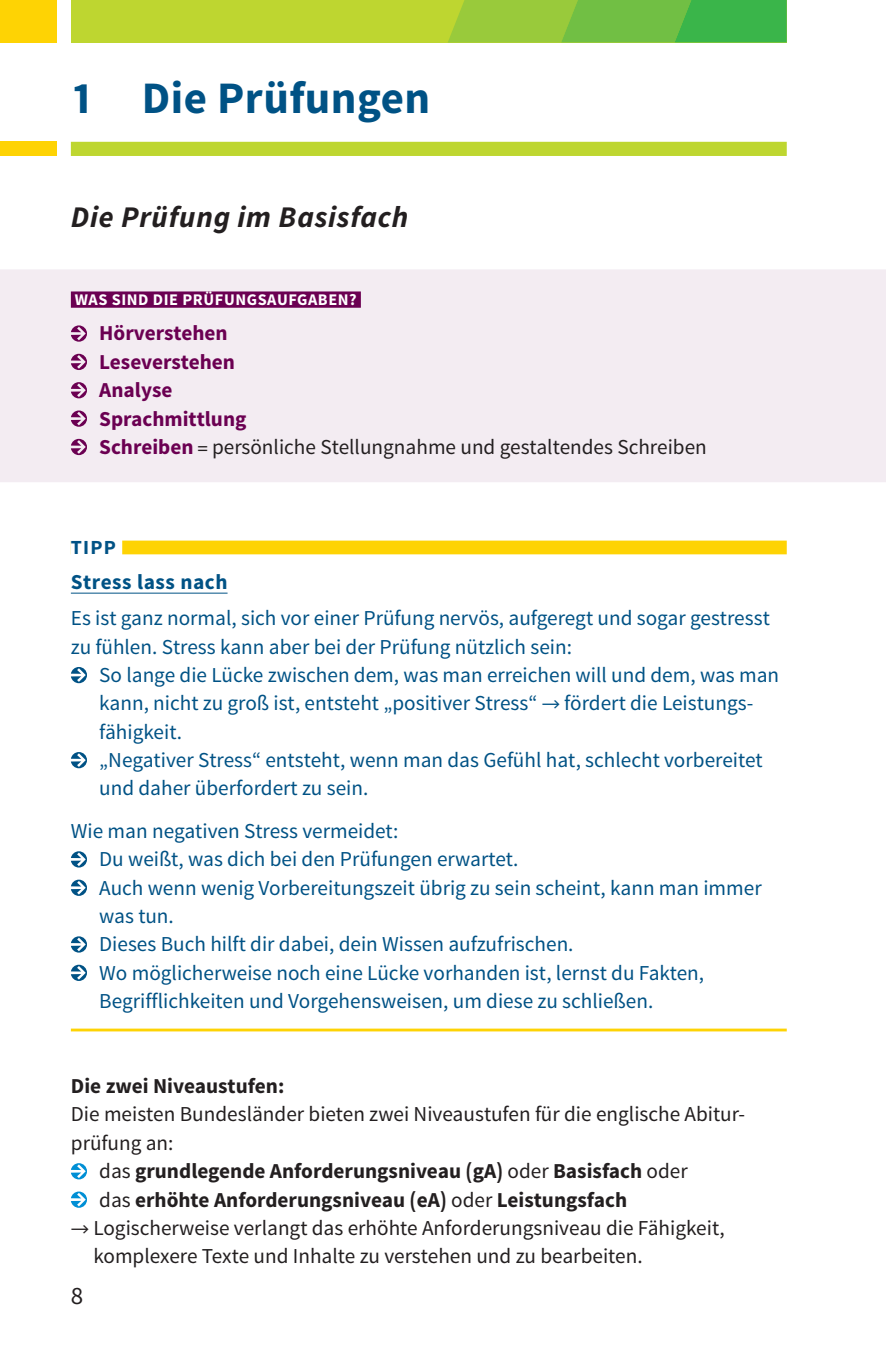
<style>
.page{position:relative;width:886px;height:1347px;background:#fff}
.page>*{position:absolute;margin:0;border:0;box-sizing:border-box;transform-origin:0 0}
.t1{font:700 45px "bs Sirah Sans 1";letter-spacing:.01em;color:#005285}
.t2{font:italic 700 30px "bs Sirah Sans 1";letter-spacing:.025em;color:#231f20}
.t3{font:25px "bs Sirah Sans 1";color:#231f20}
.t4{font:21.25px/28.2px "bs Sirah Sans 1";color:#005285}
.t5{font:21.25px/28.2px "bs Sirah Sans 1";color:#231f20}
.t6{font:700 21.25px "bs Sirah Sans 1";color:#231f20}
.t7{font:700 21.25px/28.2px "bs Sirah Sans 1";color:#6b0052}
.t8{font:700 21.25px "bs Sirah Sans 1";letter-spacing:.025em;color:#005285}
.t9{font:700 20px "bs Sirah Sans 1";color:#005285}
.t10{font:700 16.25px "bs Sirah Sans 1";letter-spacing:.035em;color:#fff}
.s1{font-weight:400;color:#231f20}
.s2{font-weight:400}
</style>
<div class="page">
<div style="left:0;top:0;width:57px;height:43px;background:#fed304"></div>
<div style="left:71px;top:0;width:716px;height:43px;background:#bed630"></div>
<svg style="left:448px;top:0;width:339px;height:43px"></svg>
<div style="left:71px;top:142px;width:716px;height:14px;background:#bed630"></div>
<div style="left:71px;top:540px;width:716px;height:14px;background:#fed304"></div>
<div style="left:71px;top:537px;width:51px;height:25px;background:#fff"></div>
<hr style="left:71px;top:592px;width:157px;height:1px;background:#005285">
<hr style="left:71px;top:1028px;width:716px;height:3px;background:#fed304">
<div style="left:0;top:269px;width:886px;height:213px;background:#f3ecf2"></div>
<div style="left:71px;top:291px;width:290px;height:17px;background:#6b0052"></div>
<svg style="left:71px;top:325px;width:16px;height:17px"></svg>
<svg style="left:71px;top:354px;width:16px;height:16px"></svg>
<svg style="left:71px;top:382px;width:16px;height:16px"></svg>
<svg style="left:71px;top:410px;width:16px;height:17px"></svg>
<svg style="left:71px;top:439px;width:16px;height:16px"></svg>
<svg style="left:71px;top:667px;width:16px;height:16px"></svg>
<svg style="left:71px;top:752px;width:16px;height:16px"></svg>
<svg style="left:71px;top:851px;width:16px;height:16px"></svg>
<svg style="left:71px;top:879px;width:16px;height:17px"></svg>
<svg style="left:71px;top:936px;width:16px;height:16px"></svg>
<svg style="left:71px;top:964px;width:16px;height:17px"></svg>
<svg style="left:71px;top:1163px;width:16px;height:16px"></svg>
<svg style="left:71px;top:1191px;width:16px;height:16px"></svg>
<div style="left:0;top:142px;width:57px;height:14px;background:#fed304"></div>
<h1 class="t1" style="left:71px;top:69px;width:361px">1 Die Prüfungen</h1>
<h2 class="t2" style="left:71px;top:197px;width:339px">Die Prüfung im Basisfach</h2>
<p class="t10" style="left:75px;top:289px;width:283px">WAS SIND DIE PRÜFUNGSAUFGABEN?</p>
<p class="t7" style="left:99px;top:320px;width:609px">Hörverstehen<br>Leseverstehen<br>Analyse<br>Sprachmittlung<br>Schreiben <span class="s1">= persönliche Stellungnahme und gestaltendes Schreiben</span></p>
<p class="t9" style="left:71px;top:534px;width:24px">Tipp</p>
<p class="t8" style="left:71px;top:568px;width:158px">Stress lass nach</p>
<p class="t4" style="left:71px;top:605px;width:700px">Es ist ganz normal, sich vor einer Prüfung nervös, aufgeregt und sogar gestresst zu fühlen. Stress kann aber bei der Prüfung nützlich sein:</p>
<p class="t4" style="left:99px;top:662px;width:681px">So lange die Lücke zwischen dem, was man erreichen will und dem, was man kann, nicht zu groß ist, entsteht „positiver Stress“ → fördert die Leistungs&shy;fähigkeit.<br>„Negativer Stress“ entsteht, wenn man das Gefühl hat, schlecht vorbereitet und daher überfordert zu sein.</p>
<p class="t4" style="left:99px;top:817px;width:664px;text-indent:-28px">Wie man negativen Stress vermeidet:<br>Du weißt, was dich bei den Prüfungen erwartet.<br>Auch wenn wenig Vorbereitungszeit übrig zu sein scheint, kann man immer was tun.<br>Dieses Buch hilft dir dabei, dein Wissen aufzufrischen.<br>Wo möglicherweise noch eine Lücke vorhanden ist, lernst du Fakten, Begrifflichkeiten und Vorgehensweisen, um diese zu schließen.</p>
<p class="t6" style="left:71px;top:1072px;width:215px">Die zwei Niveaustufen:</p>
<p class="t5" style="left:71px;top:1101px;width:676px">Die meisten Bundesländer bieten zwei Niveaustufen für die englische Abitur-</p>
<p class="t5" style="left:71px;top:1129px;width:104px">prüfung an:</p>
<p class="t6" style="left:99px;top:1157px;width:590px"><span class="s2">das</span> grundlegende Anforderungsniveau (gA) <span class="s2">oder</span> Basisfach <span class="s2">oder</span></p>
<p class="t6" style="left:99px;top:1185px;width:529px"><span class="s2">das</span> erhöhte Anforderungsniveau (eA) <span class="s2">oder</span> Leistungsfach</p>
<p class="t5" style="left:93px;top:1214px;width:633px;text-indent:-22px">→ Logischerweise verlangt das erhöhte Anforderungsniveau die Fähigkeit, komplexere Texte und Inhalte zu verstehen und zu bearbeiten.</p>
<p class="t3" style="left:71px;top:1280px;width:14px">8</p>
</div>
